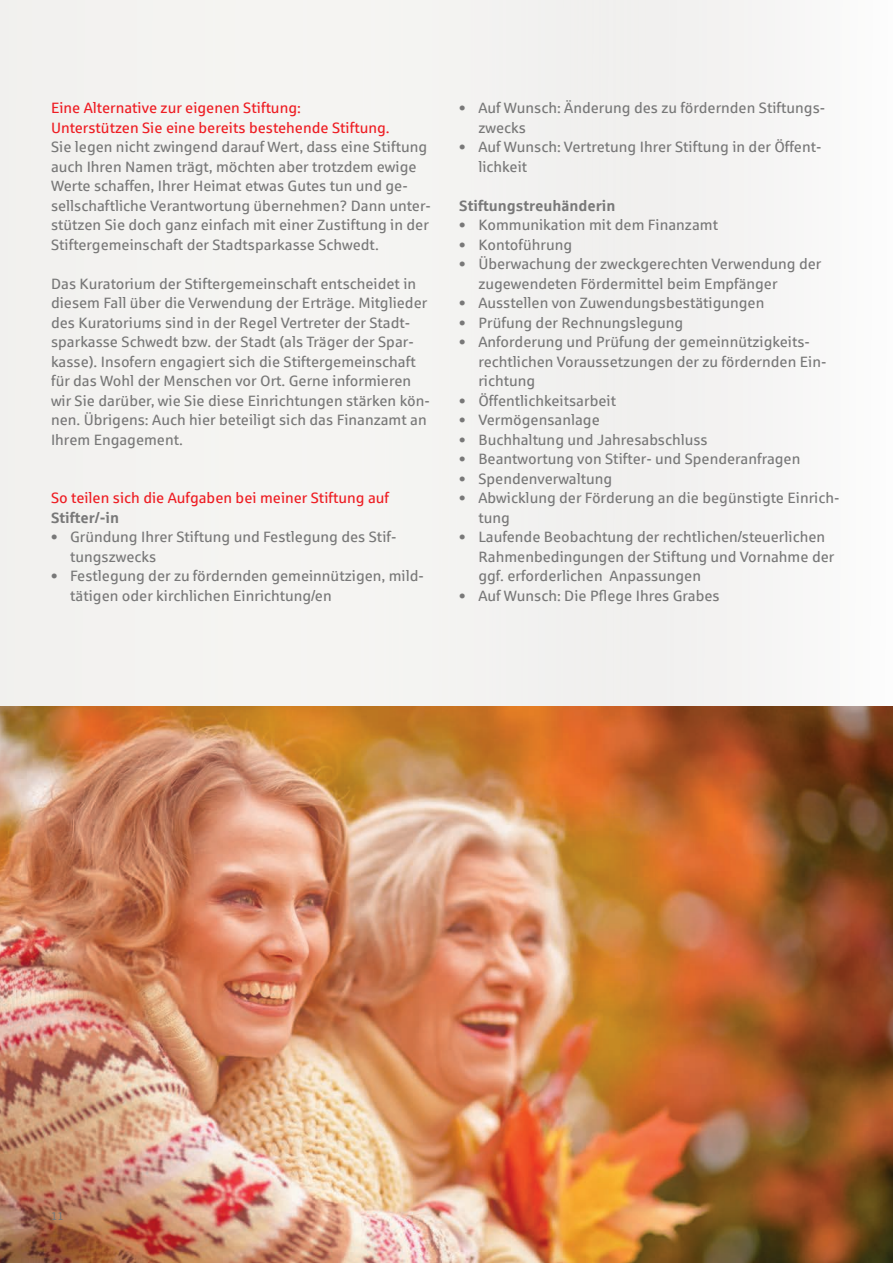
<style>
.page{position:relative;width:893px;height:1263px;background:#f4f3f1}
.page>*{position:absolute;margin:0;border:0;box-sizing:border-box;transform-origin:0 0}
.Fliesstext{font:15px/19.5px "Sparkasse Rg";color:#787878}
.Fliesstext-2{font:15px "Sparkasse Rg";color:#ee1d23}
.Fliesstext-3{font:700 15px "Sparkasse Rg";color:#787878}
.t1{font:11.25px "Sparkasse Rg";color:#787878}
</style>
<div class="page">
<img style="left:0;top:706px;width:893px;height:557px">
<p class="Fliesstext-2" style="left:51px;top:99px;width:251px">Eine Alternative zur eigenen Stiftung:</p>
<p class="Fliesstext-2" style="left:51px;top:118px;width:340px">Unterstützen Sie eine bereits bestehende Stiftung.</p>
<p class="Fliesstext" style="left:51px;top:137px;width:381px">Sie legen nicht zwingend darauf Wert, dass eine Stiftung auch Ihren Namen trägt, möchten aber trotzdem ewige Werte schaffen, Ihrer Heimat etwas Gutes tun und ge&shy;sellschaftliche Verantwortung übernehmen? Dann unter&shy;stützen Sie doch ganz einfach mit einer Zustiftung in der Stiftergemeinschaft der Stadtsparkasse Schwedt.</p>
<p class="Fliesstext" style="left:51px;top:273px;width:380px">Das Kuratorium der Stiftergemeinschaft entscheidet in diesem Fall über die Verwendung der Erträge. Mitglieder des Kuratoriums sind in der Regel Vertreter der Stadt&shy;sparkasse Schwedt bzw. der Stadt (als Träger der Spar&shy;kasse). Insofern engagiert sich die Stiftergemeinschaft für das Wohl der Menschen vor Ort. Gerne informieren wir Sie darüber, wie Sie diese Einrichtungen stärken kön&shy;nen. Übrigens: Auch hier beteiligt sich das Finanzamt an Ihrem Engagement.</p>
<p class="Fliesstext-2" style="left:51px;top:489px;width:340px">So teilen sich die Aufgaben bei meiner Stiftung auf</p>
<p class="Fliesstext-3" style="left:51px;top:508px;width:70px">Stifter/-in</p>
<p class="Fliesstext" style="left:70px;top:527px;width:328px;text-indent:-19px">• Gründung Ihrer Stiftung und Festlegung des Stif&shy;tungszwecks</p>
<p class="Fliesstext" style="left:70px;top:566px;width:355px;text-indent:-19px">• Festlegung der zu fördernden gemeinnützigen, mild&shy;tätigen oder kirchlichen Einrichtung/en</p>
<p class="Fliesstext" style="left:478px;top:98px;width:348px;text-indent:-19px">• Auf Wunsch: Änderung des zu fördernden Stiftungs&shy;zwecks</p>
<p class="Fliesstext" style="left:478px;top:137px;width:345px;text-indent:-19px">• Auf Wunsch: Vertretung Ihrer Stiftung in der Öffent&shy;lichkeit</p>
<p class="Fliesstext-3" style="left:459px;top:196px;width:158px">Stiftungstreuhänderin</p>
<p class="Fliesstext" style="left:459px;top:215px;width:260px">• Kommunikation mit dem Finanzamt</p>
<p class="Fliesstext" style="left:459px;top:234px;width:114px">• Kontoführung</p>
<p class="Fliesstext" style="left:478px;top:254px;width:345px;text-indent:-19px">• Überwachung der zweckgerechten Verwendung der zugewendeten Fördermittel beim Empfänger</p>
<p class="Fliesstext" style="left:459px;top:293px;width:307px">• Ausstellen von Zuwendungsbestätigungen</p>
<p class="Fliesstext" style="left:459px;top:312px;width:226px">• Prüfung der Rechnungslegung</p>
<p class="Fliesstext" style="left:478px;top:332px;width:350px;text-indent:-19px">• Anforderung und Prüfung der gemeinnützigkeits&shy;rechtlichen Voraussetzungen der zu fördernden Ein&shy;richtung</p>
<p class="Fliesstext" style="left:459px;top:390px;width:158px">• Öffentlichkeitsarbeit</p>
<p class="Fliesstext" style="left:459px;top:410px;width:142px">• Vermögensanlage</p>
<p class="Fliesstext" style="left:459px;top:429px;width:250px">• Buchhaltung und Jahresabschluss</p>
<p class="Fliesstext" style="left:459px;top:449px;width:343px">• Beantwortung von Stifter- und Spenderanfragen</p>
<p class="Fliesstext" style="left:459px;top:468px;width:154px">• Spendenverwaltung</p>
<p class="Fliesstext" style="left:478px;top:488px;width:363px;text-indent:-19px">• Abwicklung der Förderung an die begünstigte Einrich&shy;tung</p>
<p class="Fliesstext" style="left:478px;top:527px;width:357px;text-indent:-19px">• Laufende Beobachtung der rechtlichen/steuerlichen<br>Rahmenbedingungen der Stiftung und Vornahme der ggf. erforderlichen Anpassungen</p>
<p class="Fliesstext" style="left:459px;top:585px;width:262px">• Auf Wunsch: Die Pflege Ihres Grabes</p>
<p class="t1" style="left:51px;top:1209px;width:14px">11</p>
</div>
